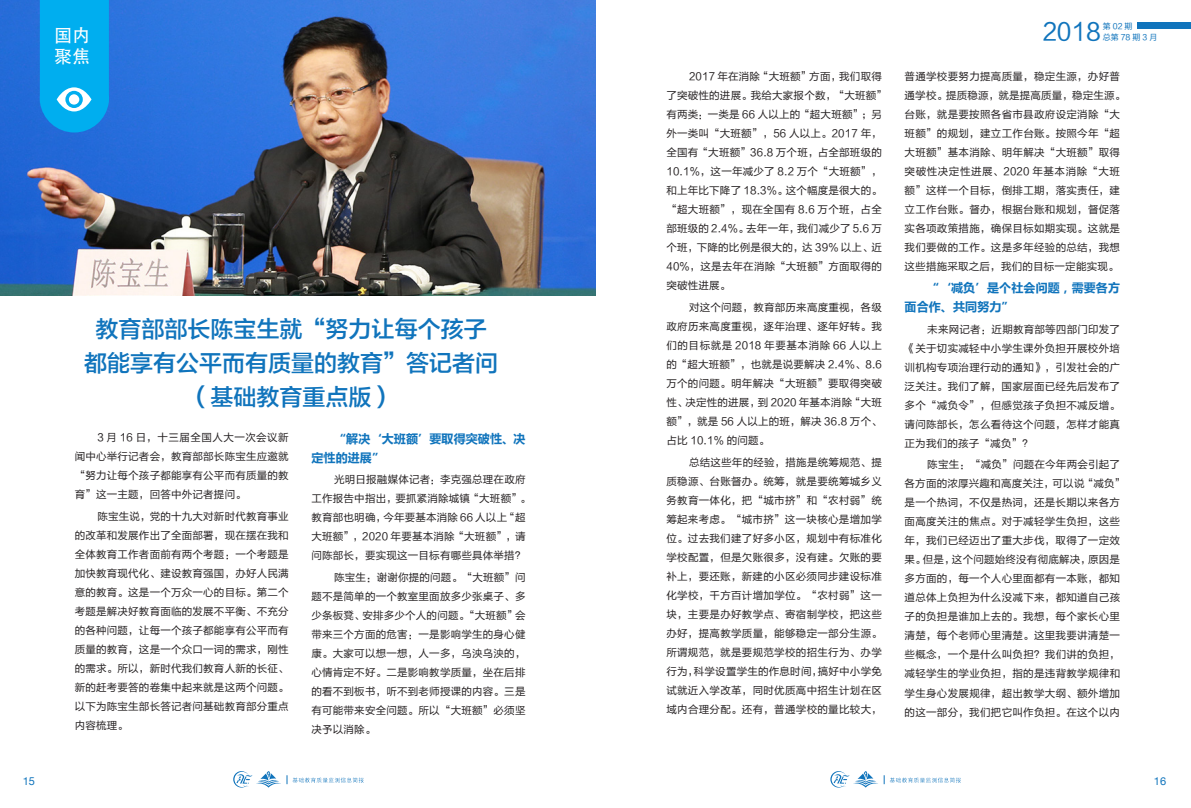
<style>
.page{position:relative;width:1191px;height:808px;background:#fff}
.page>*{position:absolute;margin:0;border:0;box-sizing:border-box;transform-origin:0 0}
.t1{font:24px "FZLTHK GBK1 0";color:#1074bc}
.一级标题{font:23px/34px "FZLTZHK GBK1 0";color:#1074bc;text-align:center}
.t2{font:18px "Adobe Heiti Std";color:#fff}
.正文{font:700 12px/19px "Microsoft Ya Hei";letter-spacing:.01em;color:#1074bc}
.t3{font:11px "Helvetica Neue";color:#1074bc}
.正文-2{font:10.5px/19px "FZLTHK GBK1 0";letter-spacing:.02em;color:#231f20;text-align:justify}
.t4{font:8px "FZLTHK GBK1 0";letter-spacing:.25em;color:#1074bc}
</style>
<div class="page">
<svg style="left:830px;top:771px;width:48px;height:16px"></svg>
<svg style="left:233px;top:771px;width:48px;height:16px"></svg>
<svg style="left:884px;top:775px;width:77px;height:9px"></svg>
<svg style="left:287px;top:775px;width:77px;height:9px"></svg>
<div style="left:1137px;top:22px;width:54px;height:6px;background:#1074bc"></div>
<img style="left:0;top:0;width:595px;height:296px">
<svg style="left:40px;top:0;width:69px;height:132px;background:#0daeee"></svg>
<h1 class="t1" style="left:1042px;top:19px;width:60px">2018</h1>
<p class="t4" style="left:1102px;top:22px;width:31px">第02期</p>
<h3 class="t2" style="left:54px;top:24px;width:38px">国内</h3>
<p class="t4" style="left:1102px;top:33px;width:56px">总第78期3月</p>
<h3 class="t2" style="left:54px;top:46px;width:38px">聚焦</h3>
<p class="一级标题" style="left:84px;top:313px;width:415px">教育部部长陈宝生就“努力让每个孩子都能享有公平而有质量的教育”答记者问（基础教育重点版）</p>
<p class="正文-2" style="left:75px;top:428px;width:216px;text-indent:23px">3 月 16 日，十三届全国人大一次会议新闻中心举行记者会，教育部部长陈宝生应邀就“努力让每个孩子都能享有公平而有质量的教育”这一主题，回答中外记者提问。</p>
<p class="正文-2" style="left:75px;top:507px;width:216px;text-indent:23px">陈宝生说，党的十九大对新时代教育事业的改革和发展作出了全面部署，现在摆在我和全体教育工作者面前有两个考题：一个考题是加快教育现代化、建设教育强国，办好人民满意的教育。这是一个万众一心的目标。第二个考题是解决好教育面临的发展不平衡、不充分的各种问题，让每一个孩子都能享有公平而有质量的教育，这是一个众口一词的需求，刚性的需求。所以，新时代我们教育人新的长征、新的赶考要答的卷集中起来就是这两个问题。以下为陈宝生部长答记者问基础教育部分重点内容梳理。</p>
<p class="正文" style="left:311px;top:428px;width:216px;text-indent:23px">“解决‘大班额’要取得突破性、决定性的进展”</p>
<p class="正文-2" style="left:311px;top:470px;width:221px;text-align:left;text-indent:23px">光明日报融媒体记者：李克强总理在政府工作报告中指出，要抓紧消除城镇“大班额”。教育部也明确，今年要基本消除 66 人以上“超大班额”，2020 年要基本消除“大班额”，请问陈部长，要实现这一目标有哪些具体举措？</p>
<p class="正文-2" style="left:311px;top:568px;width:216px;text-indent:23px">陈宝生：谢谢你提的问题。“大班额”问题不是简单的一个教室里面放多少张桌子、多少条板凳、安排多少个人的问题。“大班额”会带来三个方面的危害：一是影响学生的身心健康。大家可以想一想，人一多，乌泱乌泱的，心情肯定不好。二是影响教学质量，坐在后排的看不到板书，听不到老师授课的内容。三是有可能带来安全问题。所以“大班额”必须坚决予以消除。</p>
<p class="正文-2" style="left:666px;top:67px;width:222px;text-align:left;text-indent:23px">2017 年在消除“大班额”方面，我们取得了突破性的进展。我给大家报个数，“大班额”有两类：一类是 66 人以上的“超大班额”；另外一类叫“大班额”，56 人以上。2017 年，全国有“大班额”36.8 万个班，占全部班级的<br>10.1%，这一年减少了 8.2 万个“大班额”，和上年比下降了 18.3%。这个幅度是很大的。“超大班额”，现在全国有 8.6 万个班，占全部班级的 2.4%。去年一年，我们减少了 5.6 万个班，下降的比例是很大的，达 39% 以上、近<br>40%，这是去年在消除“大班额”方面取得的突破性进展。</p>
<p class="正文-2" style="left:666px;top:298px;width:217px;text-indent:23px">对这个问题，教育部历来高度重视，各级政府历来高度重视，逐年治理、逐年好转。我们的目标就是 2018 年要基本消除 66 人以上的“超大班额”，也就是说要解决 2.4%、8.6万个的问题。明年解决“大班额”要取得突破性、决定性的进展，到 2020 年基本消除“大班额”，就是 56 人以上的班，解决 36.8 万个、占比 10.1% 的问题。</p>
<p class="正文-2" style="left:666px;top:453px;width:217px;text-indent:23px">总结这些年的经验，措施是统筹规范、提质稳源、台账督办。统筹，就是要统筹城乡义务教育一体化，把“城市挤”和“农村弱”统筹起来考虑。“城市挤”这一块核心是增加学位。过去我们建了好多小区，规划中有标准化学校配置，但是欠账很多，没有建。欠账的要补上，要还账，新建的小区必须同步建设标准化学校，千方百计增加学位。“农村弱”这一块，主要是办好教学点、寄宿制学校，把这些办好，提高教学质量，能够稳定一部分生源。所谓规范，就是要规范学校的招生行为、办学行为，科学设置学生的作息时间，搞好中小学免试就近入学改革，同时优质高中招生计划在区域内合理分配。还有，普通学校的量比较大，</p>
<p class="正文-2" style="left:904px;top:67px;width:222px;text-align:left">普通学校要努力提高质量，稳定生源，办好普通学校。提质稳源，就是提高质量，稳定生源。台账，就是要按照各省市县政府设定消除“大班额”的规划，建立工作台账。按照今年“超大班额”基本消除、明年解决“大班额”取得突破性决定性进展、2020 年基本消除“大班额”这样一个目标，倒排工期，落实责任，建立工作台账。督办，根据台账和规划，督促落实各项政策措施，确保目标如期实现。这就是我们要做的工作。这是多年经验的总结，我想这些措施采取之后，我们的目标一定能实现。</p>
<p class="正文" style="left:904px;top:278px;width:217px;text-indent:23px">“‘减负’是个社会问题，需要各方面合作、共同努力”</p>
<p class="正文-2" style="left:904px;top:320px;width:217px;text-indent:23px">未来网记者：近期教育部等四部门印发了《关于切实减轻中小学生课外负担开展校外培训机构专项治理行动的通知》，引发社会的广泛关注。我们了解，国家层面已经先后发布了多个“减负令”，但感觉孩子负担不减反增。请问陈部长，怎么看待这个问题，怎样才能真正为我们的孩子“减负”？</p>
<p class="正文-2" style="left:904px;top:456px;width:222px;text-align:left;text-indent:23px">陈宝生：“减负”问题在今年两会引起了各方面的浓厚兴趣和高度关注，可以说“减负”是一个热词，不仅是热词，还是长期以来各方面高度关注的焦点。对于减轻学生负担，这些年，我们已经迈出了重大步伐，取得了一定效果。但是，这个问题始终没有彻底解决，原因是多方面的，每一个人心里面都有一本账，都知道总体上负担为什么没减下来，都知道自己孩子的负担是谁加上去的。我想，每个家长心里清楚，每个老师心里清楚。这里我要讲清楚一些概念，一个是什么叫负担？我们讲的负担，减轻学生的学业负担，指的是违背教学规律和学生身心发展规律，超出教学大纲、额外增加的这一部分，我们把它叫作负担。在这个以内</p>
<p class="t3" style="left:23px;top:774px;width:14px">15</p>
<p class="t3" style="left:1154px;top:774px;width:14px">16</p>
</div>
